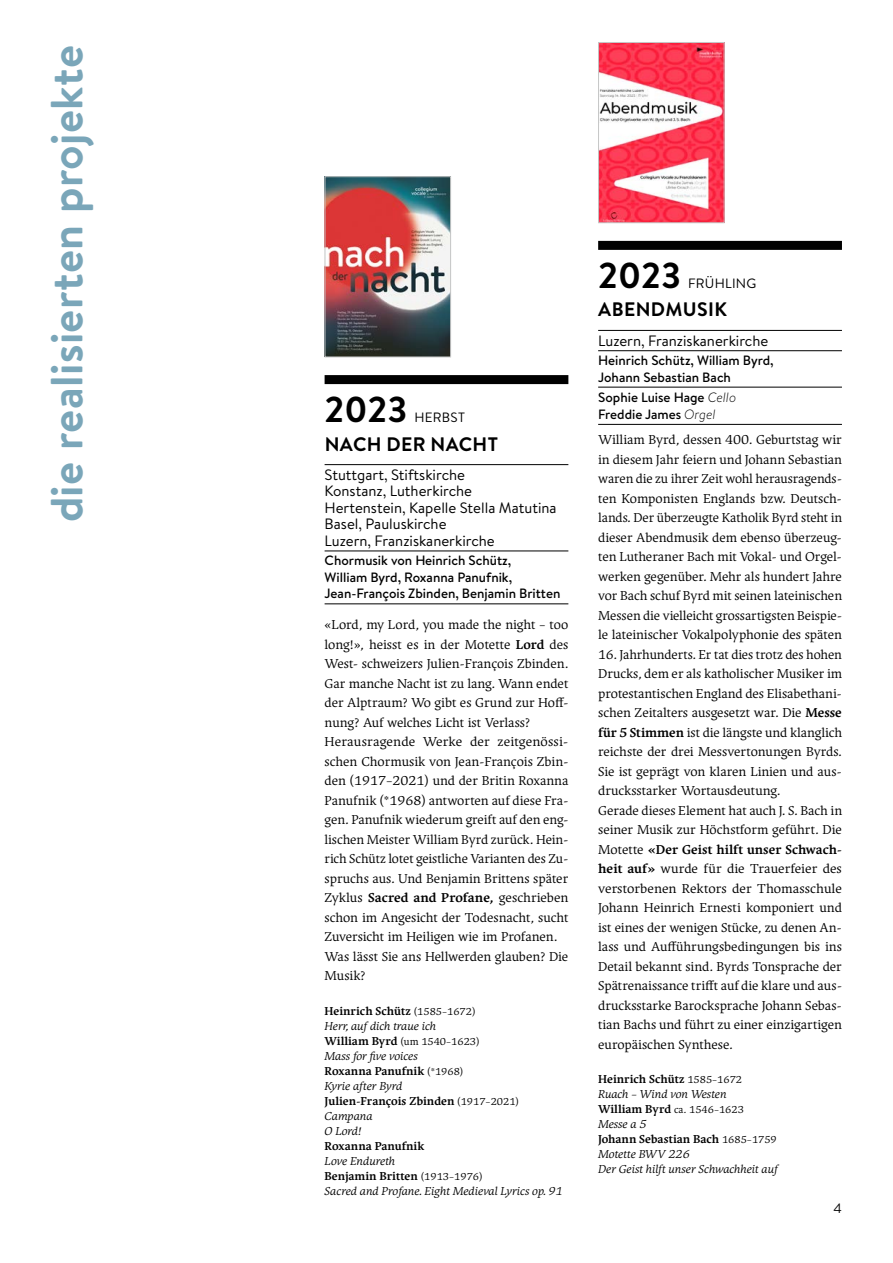
<style>
.page{position:relative;width:893px;height:1263px;background:#fff}
.page>*{position:absolute;margin:0;border:0;box-sizing:border-box;transform-origin:0 0}
.t1{font:700 45px "Brandon Text";letter-spacing:.01em;color:#7aa6b9}
.t2{font:700 36px "Brandon Text";color:#000}
.t3{font:700 19.5px "Brandon Text";letter-spacing:.02em;color:#000}
.t4{font:15px/16.5px "Brandon Text";color:#000}
.t5{font:13.5px/19.5px "Ergilo";color:#000}
.t6{font:500 13.5px/16.5px "Brandon Text";color:#000}
.t7{font:13.5px "Brandon Text";letter-spacing:.02em;color:#000}
.t8{font:italic 12px/15px "Ergilo";color:#000}
.t9{font:700 12px "Ergilo";color:#000}
.t10{font:10.5px "Ergilo";color:#000}
.s1{font-weight:700}
.s2{font-weight:700;font-style:normal}
.s3{font-style:normal;font-size:10.5px}
.s4{font-weight:700;font-size:12px}
.s5{font-weight:300;font-style:italic}
</style>
<div class="page">
<div style="left:598px;top:241px;width:244px;height:9px;background:#000"></div>
<hr style="left:598px;top:330px;width:244px;height:1px;background:#000">
<hr style="left:598px;top:350px;width:244px;height:1px;background:#000">
<hr style="left:598px;top:387px;width:244px;height:1px;background:#000">
<hr style="left:598px;top:424px;width:244px;height:1px;background:#000">
<div style="left:325px;top:375px;width:243px;height:9px;background:#000"></div>
<hr style="left:325px;top:464px;width:243px;height:1px;background:#000">
<hr style="left:325px;top:551px;width:243px;height:1px;background:#000">
<hr style="left:325px;top:603px;width:243px;height:1px;background:#000">
<img style="left:327px;top:178px;width:122px;height:177px">
<div style="left:325px;top:176px;width:126px;height:181px;border:1px solid #c5c6c6"></div>
<img style="left:600px;top:44px;width:122px;height:177px">
<div style="left:598px;top:42px;width:126px;height:181px;border:1px solid #c5c6c6"></div>
<h1 class="t1" style="left:36px;top:522px;width:479px;rotate:-90deg">die realisierten projekte</h1>
<h2 class="t2" style="left:325px;top:385px;width:84px">2023</h2>
<p class="t7" style="left:414px;top:408px;width:52px">HERBST</p>
<h3 class="t3" style="left:325px;top:430px;width:175px">NACH DER NACHT</h3>
<p class="t4" style="left:325px;top:466px;width:234px">Stuttgart, Stiftskirche<br>Konstanz, Lutherkirche<br>Hertenstein, Kapelle Stella Matutina<br>Basel, Pauluskirche<br>Luzern, Franziskanerkirche</p>
<p class="t6" style="left:325px;top:552px;width:237px">Chormusik von Heinrich Schütz,<br>William Byrd, Roxanna Panufnik,<br>Jean-François Zbinden, Benjamin Britten</p>
<p class="t5" style="left:325px;top:615px;width:245px">«Lord, my Lord, you made the night – too long!», heisst es in der Motette <span class="s1">Lord</span> des West- schweizers Julien-François Zbinden.<br>Gar manche Nacht ist zu lang. Wann endet der Alptraum? Wo gibt es Grund zur Hoff&shy;nung? Auf welches Licht ist Verlass?<br>Herausragende Werke der zeitgenössi&shy;schen Chormusik von Jean-François Zbin&shy;den (1917–2021) und der Britin Roxanna Panufnik (*1968) antworten auf diese Fra&shy;gen. Panufnik wiederum greift auf den eng&shy;lischen Meister William Byrd zurück. Hein&shy;rich Schütz lotet geistliche Varianten des Zu&shy;spruchs aus. Und Benjamin Brittens später Zyklus <span class="s1">Sacred and Profane,</span> geschrieben schon im Angesicht der Todesnacht, sucht Zuversicht im Heiligen wie im Profanen.<br>Was lässt Sie ans Hellwerden glauben? Die Musik?</p>
<p class="t8" style="left:325px;top:1003px;width:152px"><span class="s2">Heinrich Schütz</span> <span class="s3">(1585–1672)<br></span>Herr, auf dich traue ich</p>
<p class="t10" style="left:325px;top:1035px;width:157px"><span class="s4">William Byrd</span> (um 1540–1623)</p>
<p class="t8" style="left:325px;top:1048px;width:196px">Mass for five voices<br><span class="s2">Roxanna Panufnik</span> <span class="s3">(*1968)<br></span>Kyrie after Byrd<br><span class="s2">Julien-François Zbinden</span> <span class="s3">(1917–2021)<br></span>Campana<br>O Lord!</p>
<p class="t9" style="left:325px;top:1139px;width:101px">Roxanna Panufnik</p>
<p class="t8" style="left:325px;top:1153px;width:240px">Love Endureth<br><span class="s2">Benjamin Britten</span> <span class="s3">(1913–1976)<br></span>Sacred and Profane. Eight Medieval Lyrics op. 91</p>
<h2 class="t2" style="left:598px;top:251px;width:84px">2023</h2>
<p class="t7" style="left:688px;top:274px;width:70px">FRÜHLING</p>
<h3 class="t3" style="left:598px;top:296px;width:130px">ABENDMUSIK</h3>
<p class="t4" style="left:598px;top:332px;width:172px">Luzern, Franziskanerkirche</p>
<p class="t6" style="left:598px;top:352px;width:177px">Heinrich Schütz, William Byrd,<br>Johann Sebastian Bach</p>
<p class="t6" style="left:598px;top:389px;width:140px">Sophie Luise Hage <span class="s5">Cello<br></span>Freddie James <span class="s5">Orgel</span></p>
<p class="t5" style="left:598px;top:430px;width:245px;text-align:justify">William Byrd, dessen 400. Geburtstag wir in diesem Jahr feiern und Johann Sebastian waren die zu ihrer Zeit wohl herausragends&shy;ten Komponisten Englands bzw. Deutsch&shy;lands. Der überzeugte Katholik Byrd steht in dieser Abendmusik dem ebenso überzeug&shy;ten Lutheraner Bach mit Vokal- und Orgel&shy;werken gegenüber. Mehr als hundert Jahre vor Bach schuf Byrd mit seinen lateinischen Messen die vielleicht grossartigsten Beispie&shy;le lateinischer Vokalpolyphonie des späten</p>
<p class="t5" style="left:598px;top:644px;width:245px">16. Jahrhunderts. Er tat dies trotz des hohen Drucks, dem er als katholischer Musiker im protestantischen England des Elisabethani&shy;schen Zeitalters ausgesetzt war. Die <span class="s1">Messe für 5 Stimmen</span> ist die längste und klanglich reichste der drei Messvertonungen Byrds.<br>Sie ist geprägt von klaren Linien und aus&shy;drucksstarker Wortausdeutung.<br>Gerade dieses Element hat auch J. S. Bach in seiner Musik zur Höchstform geführt. Die Motette <span class="s1">«Der Geist hilft unser Schwach&shy;heit auf»</span> wurde für die Trauerfeier des verstorbenen Rektors der Thomasschule Johann Heinrich Ernesti komponiert und ist eines der wenigen Stücke, zu denen An&shy;lass und Aufführungsbedingungen bis ins Detail bekannt sind. Byrds Tonsprache der Spätrenaissance trifft auf die klare und aus&shy;drucksstarke Barocksprache Johann Sebas&shy;tian Bachs und führt zu einer einzigartigen europäischen Synthese.</p>
<p class="t8" style="left:598px;top:1072px;width:145px"><span class="s2">Heinrich Schütz</span> <span class="s3">1585–1672<br></span>Ruach – Wind von Westen</p>
<p class="t10" style="left:598px;top:1104px;width:147px"><span class="s4">William Byrd</span> ca. 1546–1623</p>
<p class="t8" style="left:598px;top:1117px;width:181px">Messe a 5<br><span class="s2">Johann Sebastian Bach</span> <span class="s3">1685–1759<br></span>Motette BWV 226<br>Der Geist hilft unser Schwachheit auf</p>
<p class="t7" style="left:833px;top:1199px;width:10px">4</p>
</div>
